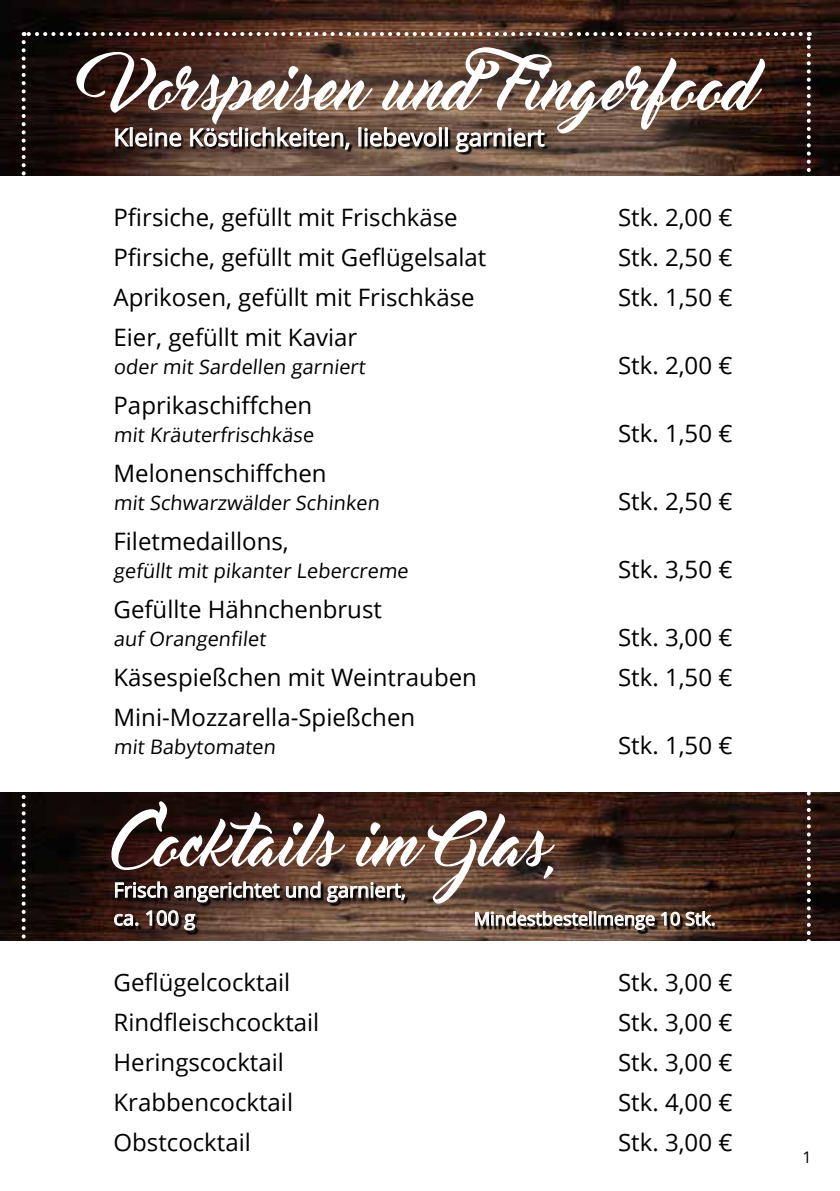
<style>
.page{position:relative;width:840px;height:1191px;background:#fff}
.page>*{position:absolute;margin:0;border:0;box-sizing:border-box;transform-origin:0 0}
.t1{font:60px "Master Of Break";color:#fff}
.t2{font:24px "Open Sans";color:#000}
.t3{font:24px "Open Sans";color:#fff}
.t4{font:20px "Open Sans";color:#000}
.t5{font:20px/28px "Open Sans";color:#fff}
.t6{font:18px "Open Sans";color:#fff}
.t7{font:16px "Open Sans";color:#000}
</style>
<div class="page">
<img style="left:0;top:0;width:839px;height:176px">
<img style="left:0;top:792px;width:839px;height:148px">
<svg style="left:22px;top:42px;width:4px;height:899px"></svg>
<svg style="left:806px;top:32px;width:4px;height:909px"></svg>
<svg style="left:24px;top:32px;width:776px;height:4px"></svg>
<div style="left:116px;top:883px;width:602px;height:52px;background:#000;opacity:.94"></div>
<svg style="left:114px;top:881px;width:291px;height:50px;background:#6c554a"></svg>
<svg style="left:474px;top:908px;width:117px;height:20px;background:#86776d"></svg>
<div style="left:593px;top:911px;width:3px;height:14px;border:1px solid #fff"></div>
<svg style="left:597px;top:910px;width:118px;height:20px;background:#75655b"></svg>
<div style="left:117px;top:129px;width:431px;height:27px;background:#000;opacity:.94"></div>
<svg style="left:115px;top:127px;width:67px;height:20px"></svg>
<svg style="left:190px;top:127px;width:48px;height:20px"></svg>
<div style="left:239px;top:127px;width:3px;height:19px;border:1px solid #fff"></div>
<svg style="left:244px;top:127px;width:106px;height:23px;background:#72655e"></svg>
<svg style="left:363px;top:127px;width:73px;height:28px;background:#78685e"></svg>
<div style="left:438px;top:127px;width:3px;height:19px;border:1px solid #fff"></div>
<div style="left:444px;top:127px;width:3px;height:19px;border:1px solid #fff"></div>
<svg style="left:454px;top:127px;width:91px;height:31px;background:#78675d"></svg>
<h1 class="t1" style="left:113px;top:54px;width:639px">Vorspeisen und Fingerfood</h1>
<p class="t3" style="left:113px;top:121px;width:432px">Kleine Köstlichkeiten, liebevoll garniert</p>
<p class="t2" style="left:113px;top:201px;width:345px">Pfirsiche, gefüllt mit Frischkäse</p>
<p class="t2" style="left:617px;top:201px;width:116px">Stk. 2,00 €</p>
<p class="t2" style="left:113px;top:241px;width:374px">Pfirsiche, gefüllt mit Geflügelsalat</p>
<p class="t2" style="left:617px;top:241px;width:116px">Stk. 2,50 €</p>
<p class="t2" style="left:113px;top:281px;width:362px">Aprikosen, gefüllt mit Frischkäse</p>
<p class="t2" style="left:617px;top:281px;width:116px">Stk. 1,50 €</p>
<p class="t2" style="left:113px;top:321px;width:245px">Eier, gefüllt mit Kaviar</p>
<p class="t4" style="left:113px;top:353px;width:256px">oder mit Sardellen garniert</p>
<p class="t2" style="left:617px;top:349px;width:116px">Stk. 2,00 €</p>
<p class="t2" style="left:113px;top:389px;width:200px">Paprikaschiffchen</p>
<p class="t4" style="left:113px;top:421px;width:204px">mit Kräuterfrischkäse</p>
<p class="t2" style="left:617px;top:417px;width:116px">Stk. 1,50 €</p>
<p class="t2" style="left:113px;top:457px;width:214px">Melonenschiffchen</p>
<p class="t4" style="left:113px;top:489px;width:270px">mit Schwarzwälder Schinken</p>
<p class="t2" style="left:617px;top:485px;width:116px">Stk. 2,50 €</p>
<p class="t2" style="left:113px;top:525px;width:177px">Filetmedaillons,</p>
<p class="t4" style="left:113px;top:557px;width:299px">gefüllt mit pikanter Lebercreme</p>
<p class="t2" style="left:617px;top:553px;width:116px">Stk. 3,50 €</p>
<p class="t2" style="left:113px;top:593px;width:270px">Gefüllte Hähnchenbrust</p>
<p class="t4" style="left:113px;top:625px;width:156px">auf Orangenfilet</p>
<p class="t2" style="left:617px;top:621px;width:116px">Stk. 3,00 €</p>
<p class="t2" style="left:113px;top:661px;width:365px">Käsespießchen mit Weintrauben</p>
<p class="t2" style="left:617px;top:661px;width:116px">Stk. 1,50 €</p>
<p class="t2" style="left:113px;top:701px;width:303px">Mini-Mozzarella-Spießchen</p>
<p class="t4" style="left:113px;top:733px;width:166px">mit Babytomaten</p>
<p class="t2" style="left:617px;top:729px;width:116px">Stk. 1,50 €</p>
<h1 class="t1" style="left:113px;top:810px;width:449px">Cocktails im Glas,</h1>
<p class="t5" style="left:113px;top:875px;width:294px">Frisch angerichtet und garniert, ca. 100 g</p>
<p class="t6" style="left:473px;top:906px;width:243px">Mindestbestellmenge 10 Stk.</p>
<p class="t2" style="left:113px;top:965px;width:178px">Geflügelcocktail</p>
<p class="t2" style="left:617px;top:965px;width:116px">Stk. 3,00 €</p>
<p class="t2" style="left:113px;top:1005px;width:207px">Rindfleischcocktail</p>
<p class="t2" style="left:617px;top:1005px;width:116px">Stk. 3,00 €</p>
<p class="t2" style="left:113px;top:1045px;width:172px">Heringscocktail</p>
<p class="t2" style="left:617px;top:1045px;width:116px">Stk. 3,00 €</p>
<p class="t2" style="left:113px;top:1085px;width:181px">Krabbencocktail</p>
<p class="t2" style="left:617px;top:1085px;width:116px">Stk. 4,00 €</p>
<p class="t2" style="left:113px;top:1125px;width:139px">Obstcocktail</p>
<p class="t2" style="left:617px;top:1125px;width:116px">Stk. 3,00 €</p>
<p class="t7" style="left:802px;top:1145px;width:11px">1</p>
</div>
